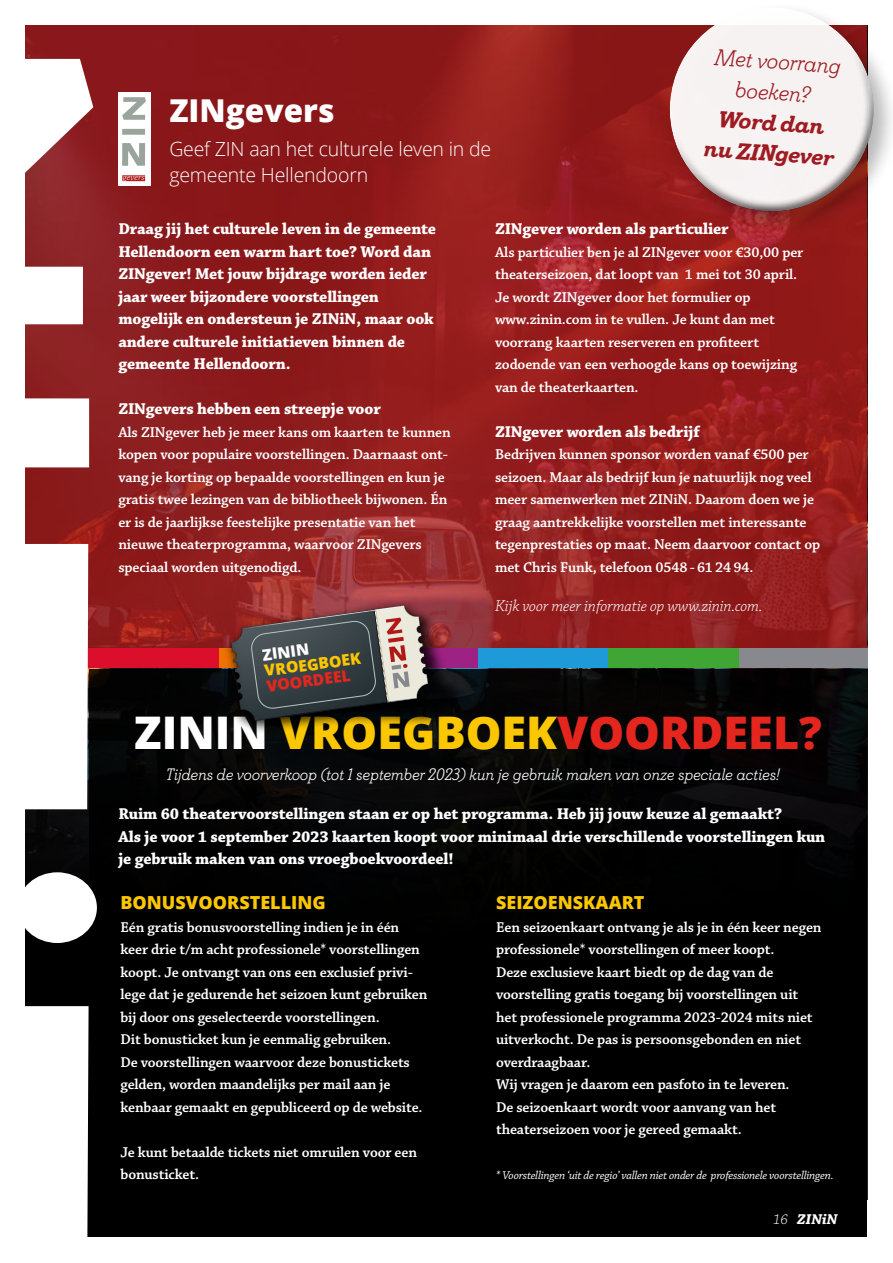
<style>
.page{position:relative;width:893px;height:1263px;background:#fff}
.page>*{position:absolute;margin:0;border:0;box-sizing:border-box;transform-origin:0 0}
.t1{font:800 45px "Open Sans";color:#fbc602}
.t2{font:800 31.5px "Open Sans";color:#fff}
.t3{font:italic 300 23.1px/30.8px "Davis";color:#9f1b22;text-align:center}
.t4{font:italic 700 23.1px/30.8px "Davis";color:#9f1b22;text-align:center}
.t5{font:300 19.5px/25.5px "Open Sans";letter-spacing:-.01em;color:#fff}
.t6{font:800 18px "Open Sans";color:#fbc602}
.t7{font:700 16.5px/22.5px "Chaparral Pro";letter-spacing:-.01em;color:#fff}
.t8{font:italic 300 16.5px "Davis";letter-spacing:-.02em;color:#fff}
.t9{font:italic 300 16.5px "Chaparral Pro";letter-spacing:-.01em;color:#fff}
.t10{font:800 15.75px "Open Sans";color:#fcc601}
.t11{font:800 15.75px "Open Sans";color:#e5261e}
.t12{font:800 15.75px "Open Sans";color:#fff}
.t13{font:600 15px/22.5px "Chaparral Pro";letter-spacing:-.01em;color:#fff}
.t14{font:italic 700 15px "Chaparral Pro";color:#fff}
.t15{font:italic 12px "Chaparral Pro";letter-spacing:-.02em;color:#fff}
.t16{font:italic 300 9.6px "Chaparral Pro";color:#fff}
.s1{color:#fff}
.s2{color:#e5261e}
.s3{font-weight:300}
</style>
<div class="page">
<div style="left:26px;top:26px;width:841px;height:1211px;background:#000"></div>
<svg style="left:26px;top:26px;width:841px;height:639px;fill:#901b1b"></svg>
<div style="left:664px;top:2px;width:229px;height:236px;background:#000;opacity:.3"></div>
<svg style="left:663px;top:2px;width:218px;height:216px"></svg>
<div style="left:118px;top:93px;width:33px;height:93px;background:#fff"></div>
<svg style="left:122px;top:97px;width:24px;height:23px"></svg>
<svg style="left:122px;top:143px;width:23px;height:23px"></svg>
<div style="left:122px;top:129px;width:23px;height:6px;background:#99a49c"></div>
<div style="left:122px;top:175px;width:23px;height:6px;background:#b21b1a"></div>
<div style="left:218px;top:648px;width:130px;height:20px;background:#ee7202"></div>
<div style="left:89px;top:648px;width:130px;height:20px;background:#db0f2b"></div>
<div style="left:738px;top:648px;width:130px;height:20px;background:#88898e"></div>
<div style="left:348px;top:648px;width:130px;height:20px;background:#9e2284"></div>
<div style="left:478px;top:648px;width:130px;height:20px;background:#1d9ad7"></div>
<div style="left:608px;top:648px;width:130px;height:20px;background:#3fa535"></div>
<div style="left:224px;top:599px;width:243px;height:135px;background:#000;opacity:.75"></div>
<svg style="left:229px;top:604px;width:226px;height:117px"></svg>
<svg style="left:25px;top:59px;width:69px;height:265px"></svg>
<div style="left:0;top:398px;width:89px;height:69px;background:#fff"></div>
<div style="left:26px;top:544px;width:62px;height:265px;background:#fff"></div>
<div style="left:25px;top:1006px;width:64px;height:231px;background:#fff"></div>
<div style="left:18px;top:872px;width:79px;height:71px;background:#fff;border-radius:50%"></div>
<p class="t16" style="left:123px;top:172px;width:23px">gevers</p>
<h2 class="t2" style="left:169px;top:86px;width:167px">ZINgevers</h2>
<h3 class="t5" style="left:169px;top:136px;width:323px">Geef ZIN aan het culturele leven in de gemeente Hellendoorn</h3>
<h3 class="t3" style="left:715px;top:42px;width:129px;rotate:4deg">Met voorrang boeken?</h3>
<h3 class="t4" style="left:707px;top:104px;width:132px;rotate:4deg">Word dan nu ZINgever</h3>
<p class="t7" style="left:118px;top:218px;width:319px">Draag jij het culturele leven in de gemeente Hellendoorn een warm hart toe? Word dan ZINgever! Met jouw bijdrage worden ieder jaar weer bijzondere voorstellingen mogelijk en ondersteun je ZINiN, maar ook andere culturele initiatieven binnen de gemeente Hellendoorn.</p>
<p class="t7" style="left:118px;top:398px;width:264px">ZINgevers hebben een streepje voor</p>
<p class="t13" style="left:118px;top:421px;width:334px">Als ZINgever heb je meer kans om kaarten te kunnen kopen voor populaire voorstellingen. Daarnaast ont&shy;vang je korting op bepaalde voorstellingen en kun je gratis twee lezingen van de bibliotheek bijwonen. Én er is de jaarlijkse feestelijke presentatie van het nieuwe theaterprogramma, waarvoor ZINgevers speciaal worden uitgenodigd.</p>
<p class="t12" style="left:261px;top:643px;width:48px;rotate:-7deg">ZININ</p>
<p class="t10" style="left:263px;top:658px;width:99px;rotate:-7deg">VROEGBOEK</p>
<p class="t11" style="left:265px;top:674px;width:86px;rotate:-7deg">VOORDEEL</p>
<p class="t7" style="left:495px;top:218px;width:235px">ZINgever worden als particulier</p>
<p class="t13" style="left:495px;top:241px;width:310px">Als particulier ben je al ZINgever voor €30,00 per theaterseizoen, dat loopt van 1 mei tot 30 april.<br>Je wordt ZINgever door het formulier op www.zinin.com in te vullen. Je kunt dan met voorrang kaarten reserveren en profiteert zodoende van een verhoogde kans op toewijzing van de theaterkaarten.</p>
<p class="t7" style="left:495px;top:420px;width:206px">ZINgever worden als bedrijf</p>
<p class="t13" style="left:495px;top:443px;width:327px">Bedrijven kunnen sponsor worden vanaf €500 per seizoen. Maar als bedrijf kun je natuurlijk nog veel meer samenwerken met ZINiN. Daarom doen we je graag aantrekkelijke voorstellen met interessante tegenprestaties op maat. Neem daarvoor contact op met Chris Funk, telefoon 0548 - 61 24 94.</p>
<p class="t9" style="left:495px;top:596px;width:269px">Kijk voor meer informatie op www.zinin.com.</p>
<h1 class="t1" style="left:134px;top:698px;width:689px"><span class="s1">ZININ</span> VROEGBOEK<span class="s2">VOORDEEL?</span></h1>
<p class="t8" style="left:166px;top:765px;width:616px">Tijdens de voorverkoop (tot 1 september 2023) kun je gebruik maken van onze speciale acties!</p>
<p class="t7" style="left:118px;top:803px;width:708px">Ruim 60 theatervoorstellingen staan er op het programma. Heb jij jouw keuze al gemaakt?<br>Als je voor 1 september 2023 kaarten koopt voor minimaal drie verschillende voorstellingen kun je gebruik maken van ons vroegboekvoordeel!</p>
<p class="t6" style="left:120px;top:889px;width:207px">BONUSVOORSTELLING</p>
<p class="t13" style="left:120px;top:916px;width:309px">Eén gratis bonusvoorstelling indien je in één keer drie t/m acht professionele* voorstellingen koopt. Je ontvangt van ons een exclusief privi&shy;lege dat je gedurende het seizoen kunt gebruiken bij door ons geselecteerde voorstellingen.<br>Dit bonusticket kun je eenmalig gebruiken.<br>De voorstellingen waarvoor deze bonustickets gelden, worden maandelijks per mail aan je kenbaar gemaakt en gepubliceerd op de website.</p>
<p class="t13" style="left:120px;top:1141px;width:298px">Je kunt betaalde tickets niet omruilen voor een bonusticket.</p>
<p class="t6" style="left:496px;top:889px;width:150px">SEIZOENSKAART</p>
<p class="t13" style="left:496px;top:916px;width:327px">Een seizoenkaart ontvang je als je in één keer negen professionele* voorstellingen of meer koopt.<br>Deze exclusieve kaart biedt op de dag van de voorstelling gratis toegang bij voorstellingen uit het professionele programma 2023-2024 mits niet uitverkocht. De pas is persoonsgebonden en niet overdraagbaar.<br>Wij vragen je daarom een pasfoto in te leveren.<br>De seizoenkaart wordt voor aanvang van het theaterseizoen voor je gereed gemaakt.</p>
<p class="t15" style="left:496px;top:1169px;width:339px">* Voorstellingen ‘uit de regio’ vallen niet onder de professionele voorstellingen.</p>
<p class="t14" style="left:773px;top:1210px;width:66px"><span class="s3">16</span> ZINiN</p>
</div>
